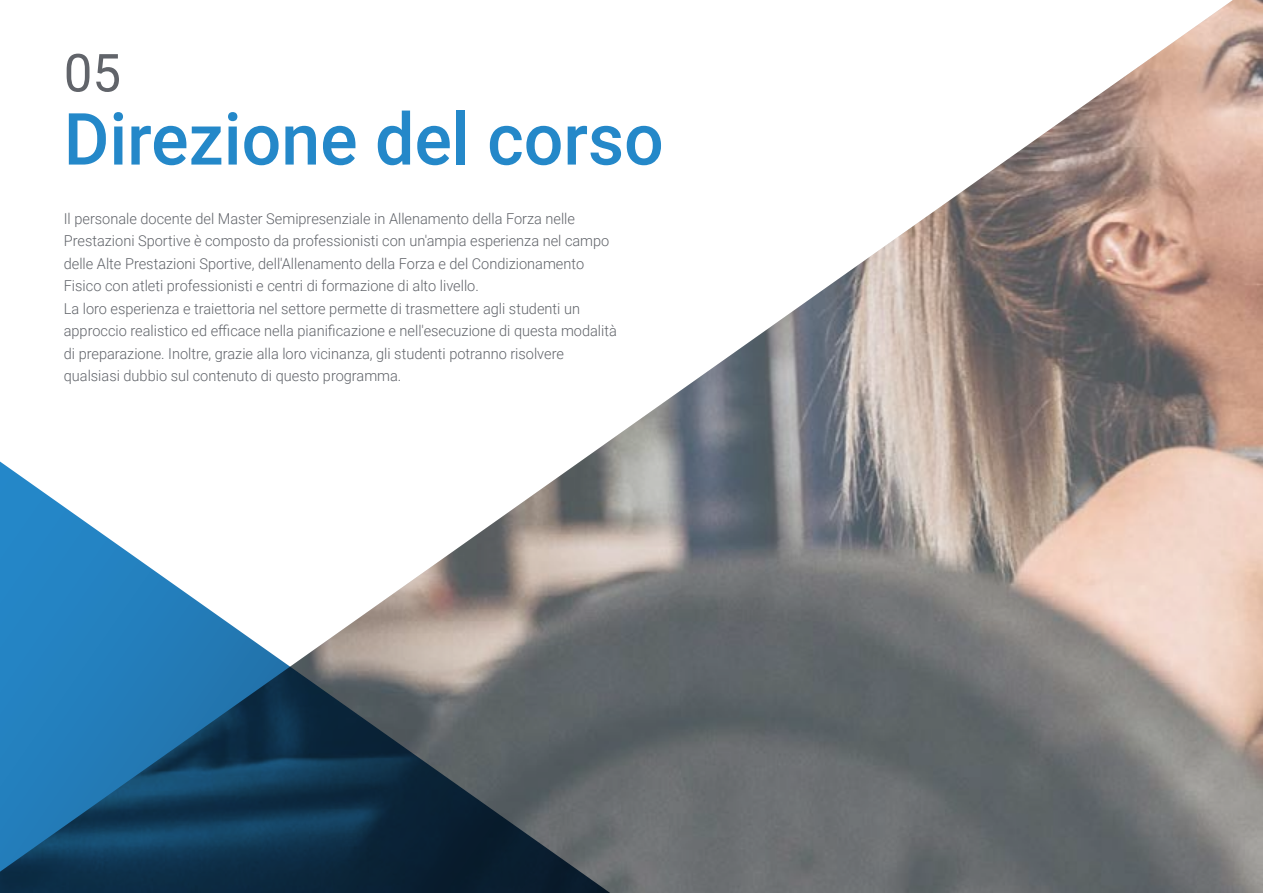
<style>
.page{position:relative;width:1263px;height:893px;background:#fff}
.page>*{position:absolute;margin:0;border:0;box-sizing:border-box;transform-origin:0 0}
.t1{font:500 72px "Roboto";color:#2488c9}
.t2{font:52.5px "Roboto";color:#61646a}
.t3{font:300 15px/22.5px "Roboto";color:#61646a}
</style>
<div class="page">
<img style="left:602px;top:0;width:661px;height:893px">
<svg style="left:0;top:446px;width:640px;height:447px"></svg>
<h2 class="t2" style="left:64px;top:36px;width:59px">05</h2>
<h1 class="t1" style="left:64px;top:89px;width:601px">Direzione del corso</h1>
<p class="t3" style="left:64px;top:207px;width:555px">Il personale docente del Master Semipresenziale in Allenamento della Forza nelle Prestazioni Sportive è composto da professionisti con un'ampia esperienza nel campo delle Alte Prestazioni Sportive, dell'Allenamento della Forza e del Condizionamento Fisico con atleti professionisti e centri di formazione di alto livello.<br>La loro esperienza e traiettoria nel settore permette di trasmettere agli studenti un approccio realistico ed efficace nella pianificazione e nell'esecuzione di questa modalità di preparazione. Inoltre, grazie alla loro vicinanza, gli studenti potranno risolvere qualsiasi dubbio sul contenuto di questo programma.</p>
</div>
